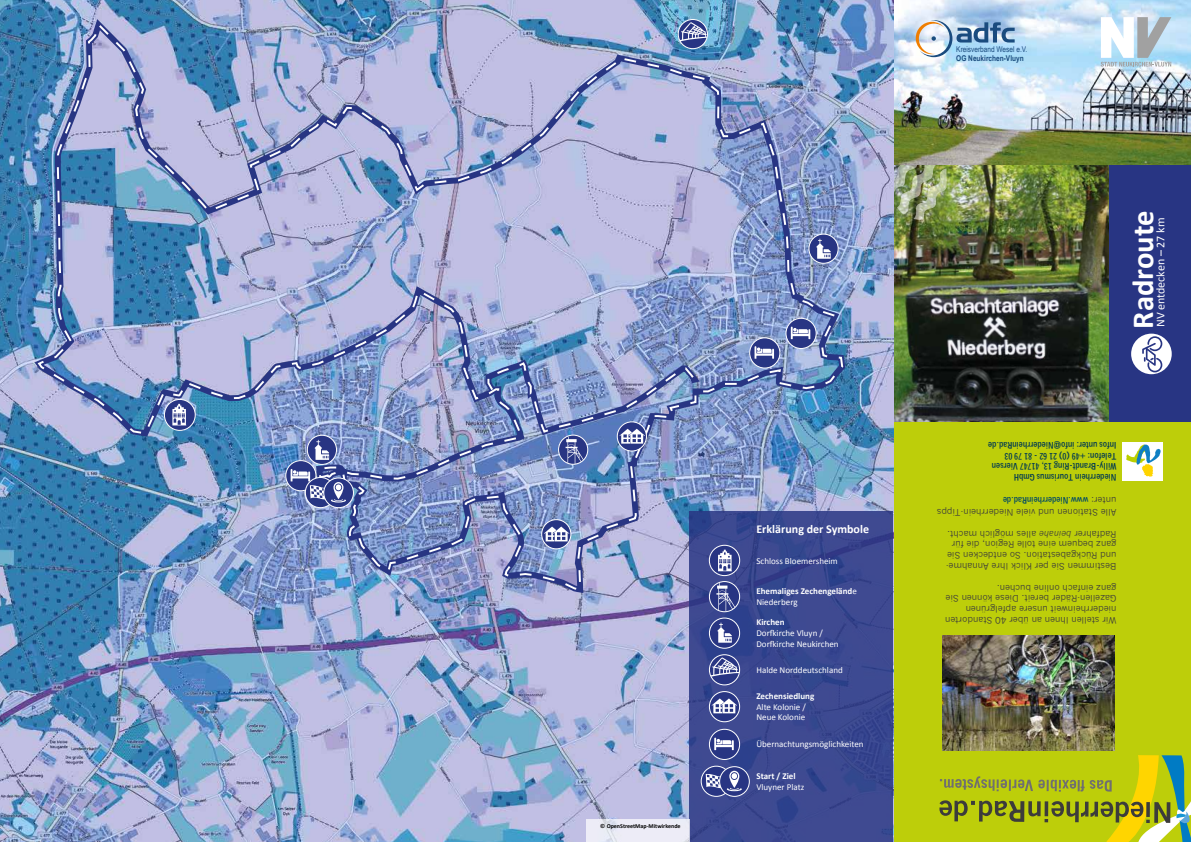
<style>
.page{position:relative;width:1191px;height:842px;background:#fff}
.page>*{position:absolute;margin:0;border:0;box-sizing:border-box;transform-origin:0 0}
.t1{font:700 30.6px "Calibri";color:#fff}
.t2{font:700 12px "Calibri";color:#fff}
.t3{font:12px "Calibri";color:#fff}
.t4{font:9px/10.8px "News Gothic";color:#3c3c3b}
.t5{font:9px/10.8px "Calibri";color:#fff}
.t6{font:700 condensed 9px/10.8px "News Gothic";color:#003952}
.t7{font:700 9px/10.8px "Calibri";color:#fff}
.t8{font:8px "Arial Narrow";color:#1a4b7e}
.t9{font:700 8px "Arial Narrow";color:#1a4b7e}
.t10{font:700 6px "Calibri";color:#000}
.s1{font-weight:400}
.s2{font-weight:700;font-stretch:condensed;color:#004964}
.s3{font-style:italic}
</style>
<div class="page">
<img style="left:893px;top:165px;width:216px;height:257px">
<img style="left:893px;top:165px;width:53px;height:55px">
<div style="left:1109px;top:156px;width:82px;height:266px;background:#283583"></div>
<div style="left:1131px;top:334px;width:40px;height:40px;background:#fff;border-radius:50%"></div>
<svg style="left:1142px;top:336px;width:20px;height:36px"></svg>
<img style="left:893px;top:0;width:298px;height:165px">
<svg style="left:1100px;top:17px;width:71px;height:50px"></svg>
<svg style="left:915px;top:20px;width:99px;height:37px;background:#a8c1d6"></svg>
<div style="left:893px;top:422px;width:298px;height:420px;background:#bdce0a"></div>
<svg style="left:939px;top:755px;width:252px;height:87px"></svg>
<div style="left:1122px;top:442px;width:40px;height:38px;background:#fff"></div>
<svg style="left:1126px;top:445px;width:35px;height:32px"></svg>
<img style="left:942px;top:636px;width:172px;height:115px">
<img style="left:0;top:0;width:893px;height:842px">
<img style="left:30px;top:14px;width:818px;height:645px">
<img style="left:36px;top:21px;width:808px;height:574px">
<svg style="left:164px;top:399px;width:31px;height:31px"></svg>
<div style="left:164px;top:399px;width:32px;height:32px;border:1px solid #fff;border-radius:50%"></div>
<svg style="left:172px;top:404px;width:14px;height:21px"></svg>
<svg style="left:689px;top:511px;width:204px;height:331px;background:#3a478f"></svg>
<svg style="left:709px;top:581px;width:30px;height:31px"></svg>
<svg style="left:716px;top:583px;width:21px;height:28px"></svg>
<div style="left:709px;top:581px;width:31px;height:31px;border:1px solid #fff;border-radius:50%"></div>
<svg style="left:709px;top:655px;width:30px;height:30px"></svg>
<svg style="left:709px;top:657px;width:30px;height:28px"></svg>
<div style="left:709px;top:654px;width:31px;height:31px;border:1px solid #fff;border-radius:50%"></div>
<svg style="left:701px;top:766px;width:30px;height:30px"></svg>
<div style="left:700px;top:766px;width:32px;height:31px;border:1px solid #fff;border-radius:50%"></div>
<div style="left:709px;top:618px;width:30px;height:30px;background:#283583;border-radius:50%"></div>
<div style="left:709px;top:617px;width:31px;height:32px;border:1px solid #fff;border-radius:50%"></div>
<svg style="left:717px;top:623px;width:15px;height:20px"></svg>
<svg style="left:586px;top:820px;width:103px;height:22px;background:#eaeaf5"></svg>
<svg style="left:709px;top:545px;width:30px;height:31px"></svg>
<div style="left:709px;top:545px;width:31px;height:31px;border:1px solid #fff;border-radius:50%"></div>
<svg style="left:718px;top:550px;width:14px;height:21px"></svg>
<svg style="left:709px;top:691px;width:30px;height:31px"></svg>
<div style="left:709px;top:691px;width:31px;height:31px;border:1px solid #fff;border-radius:50%"></div>
<svg style="left:711px;top:698px;width:26px;height:15px"></svg>
<div style="left:558px;top:435px;width:30px;height:30px;border:1px solid #fff;border-radius:50%"></div>
<svg style="left:307px;top:435px;width:29px;height:29px"></svg>
<div style="left:307px;top:435px;width:30px;height:30px;border:1px solid #fff;border-radius:50%"></div>
<svg style="left:314px;top:440px;width:15px;height:20px"></svg>
<div style="left:809px;top:234px;width:29px;height:29px;background:#283583;border-radius:50%"></div>
<div style="left:808px;top:234px;width:30px;height:30px;border:1px solid #fff;border-radius:50%"></div>
<svg style="left:816px;top:239px;width:15px;height:20px"></svg>
<svg style="left:678px;top:19px;width:29px;height:30px"></svg>
<svg style="left:678px;top:22px;width:29px;height:27px"></svg>
<div style="left:677px;top:19px;width:31px;height:30px;border:1px solid #fff;border-radius:50%"></div>
<img style="left:482px;top:356px;width:222px;height:108px">
<svg style="left:541px;top:520px;width:30px;height:29px"></svg>
<div style="left:541px;top:519px;width:30px;height:30px;border:1px solid #fff;border-radius:50%"></div>
<svg style="left:544px;top:526px;width:25px;height:15px"></svg>
<div style="left:709px;top:729px;width:30px;height:30px;background:#283583;border-radius:50%"></div>
<div style="left:709px;top:729px;width:31px;height:31px;border:1px solid #fff;border-radius:50%"></div>
<svg style="left:714px;top:737px;width:20px;height:13px"></svg>
<svg style="left:786px;top:318px;width:30px;height:30px"></svg>
<div style="left:785px;top:318px;width:31px;height:31px;border:1px solid #fff;border-radius:50%"></div>
<svg style="left:791px;top:327px;width:19px;height:12px"></svg>
<div style="left:749px;top:338px;width:31px;height:30px;background:#283583;border-radius:50%"></div>
<div style="left:749px;top:337px;width:31px;height:32px;border:1px solid #fff;border-radius:50%"></div>
<svg style="left:754px;top:346px;width:20px;height:13px"></svg>
<svg style="left:286px;top:461px;width:30px;height:30px"></svg>
<div style="left:285px;top:460px;width:31px;height:31px;border:1px solid #fff;border-radius:50%"></div>
<svg style="left:719px;top:767px;width:30px;height:29px"></svg>
<div style="left:719px;top:766px;width:31px;height:31px;border:1px solid #fff;border-radius:50%"></div>
<svg style="left:705px;top:771px;width:37px;height:20px"></svg>
<svg style="left:305px;top:477px;width:30px;height:31px"></svg>
<div style="left:305px;top:477px;width:31px;height:31px;border:1px solid #fff;border-radius:50%"></div>
<svg style="left:324px;top:478px;width:29px;height:30px"></svg>
<div style="left:323px;top:477px;width:31px;height:31px;border:1px solid #fff;border-radius:50%"></div>
<svg style="left:291px;top:469px;width:55px;height:33px;background:#6d77ad"></svg>
<p class="t10" style="left:600px;top:823px;width:82px">© OpenStreetMap-Mitwirkende</p>
<h2 class="t2" style="left:756px;top:522px;width:114px">Erklärung der Symbole</h2>
<p class="t5" style="left:756px;top:555px;width:83px">Schloss Bloemersheim</p>
<p class="t7" style="left:756px;top:585px;width:102px">Ehemaliges Zechengeländ<span class="s1">e<br>Niederberg</span></p>
<p class="t7" style="left:756px;top:616px;width:30px">Kirchen</p>
<p class="t5" style="left:756px;top:627px;width:84px">Dorfkirche Vluyn /<br>Dorfkirche Neukirchen</p>
<p class="t5" style="left:756px;top:664px;width:88px">Halde Norddeutschland</p>
<p class="t7" style="left:756px;top:690px;width:59px">Zechensiedlung</p>
<p class="t5" style="left:756px;top:701px;width:51px">Alte Kolonie /<br>Neue Kolonie</p>
<p class="t5" style="left:756px;top:738px;width:109px">Übernachtungsmöglichkeiten</p>
<p class="t7" style="left:756px;top:770px;width:41px">Start / Ziel</p>
<p class="t5" style="left:756px;top:781px;width:49px">Vluyner Platz</p>
<p class="t8" style="left:956px;top:43px;width:73px">Kreisverband Wesel e.V.</p>
<p class="t9" style="left:956px;top:52px;width:69px">OG Neukirchen-Vluyn</p>
<h1 class="t1" style="left:1124px;top:329px;width:119px;rotate:-90deg">Radroute</h1>
<h2 class="t3" style="left:1152px;top:327px;width:111px;rotate:-90deg">NV entdecken – 27 km</h2>
<p class="t6" style="left:1116px;top:483px;width:130px;rotate:-180deg">Niederrhein Tourismus GmbH Willy-Brandt-Ring 13, 41747 Viersen Telefon: +49 (0) 21 62 - 81 79 03<br>Infos unter: info@NiederrheinRad.de</p>
<p class="t4" style="left:1116px;top:518px;width:181px;line-height:12px;rotate:-180deg">Alle Stationen und viele Niederrhein-Tipps unter: <span class="s2">www.NiederrheinRad.de</span></p>
<p class="t4" style="left:1116px;top:572px;width:172px;rotate:-180deg">Bestimmen Sie per Klick Ihre Annahme&shy;und Rückgabestation. So entdecken Sie ganz bequem eine tolle Region, die für Radfahrer <span class="s3">beinahe</span> alles möglich macht.</p>
<p class="t4" style="left:1116px;top:626px;width:173px;rotate:-180deg">Wir stellen Ihnen an über 40 Standorten niederrheinweit unsere apfelgrünen Gazellen-Räder bereit. Diese können Sie ganz einfach online buchen.</p>
</div>
